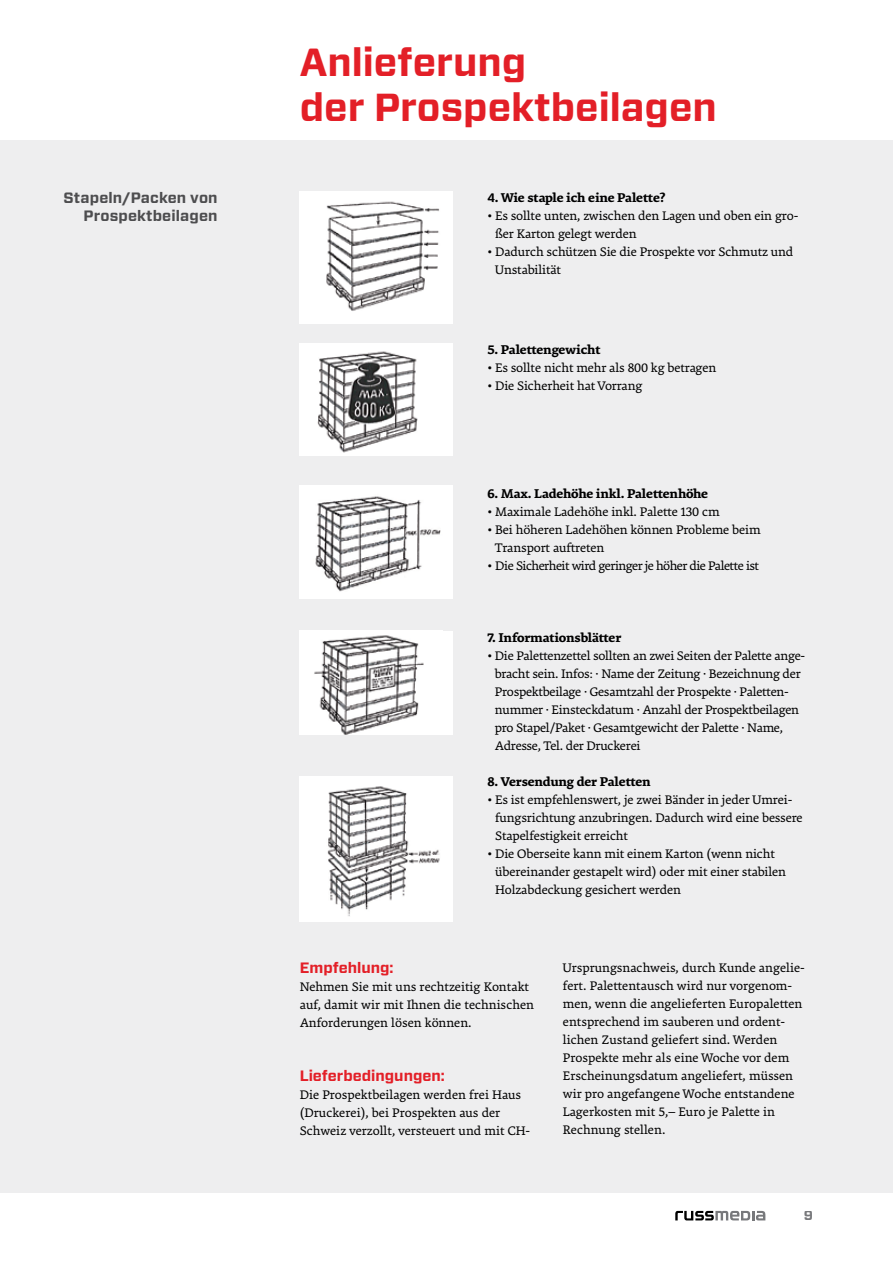
<style>
.page{position:relative;width:893px;height:1263px;background:#fff}
.page>*{position:absolute;margin:0;border:0;box-sizing:border-box;transform-origin:0 0}
.t1{font:700 39px/45px "Forza";color:#e31f27}
.t2{font:700 15px/18px "Forza";letter-spacing:.01em;color:#4d4d4f;text-align:right}
.t3{font:700 15px "Forza";color:#e31f27}
.t4{font:13.5px/18px "Premiera";letter-spacing:-.01em;color:#000}
.t5{font:700 13.5px "Premiera";letter-spacing:-.01em;color:#000}
.t6{font:13.5px "Premiera";letter-spacing:-.04em;color:#000}
.t7{font:700 13.5px "Forza";color:#77787b}
</style>
<div class="page">
<div style="left:0;top:140px;width:893px;height:1053px;background:#eeeeef"></div>
<svg style="left:675px;top:1211px;width:90px;height:9px"></svg>
<div style="left:300px;top:191px;width:153px;height:133px;background:#fff"></div>
<img style="left:326px;top:201px;width:114px;height:110px">
<div style="left:300px;top:343px;width:153px;height:113px;background:#fff"></div>
<img style="left:317px;top:351px;width:101px;height:102px">
<div style="left:300px;top:485px;width:153px;height:113px;background:#fff"></div>
<img style="left:315px;top:496px;width:126px;height:96px">
<div style="left:300px;top:631px;width:153px;height:103px;background:#fff"></div>
<img style="left:314px;top:635px;width:110px;height:99px">
<div style="left:300px;top:776px;width:153px;height:145px;background:#fff"></div>
<img style="left:327px;top:786px;width:113px;height:130px">
<h1 class="t1" style="left:300px;top:40px;width:419px">Anlieferung<br>der Prospektbeilagen</h1>
<p class="t2" style="left:64px;top:189px;width:156px">Stapeln/Packen von<br>Prospektbeilagen</p>
<p class="t5" style="left:488px;top:189px;width:179px">4. Wie staple ich eine Palette?</p>
<p class="t4" style="left:495px;top:207px;width:305px;text-indent:-8px">• Es sollte unten, zwischen den Lagen und oben ein gro&shy;ßer Karton gelegt werden</p>
<p class="t4" style="left:495px;top:243px;width:300px;text-indent:-8px">• Dadurch schützen Sie die Prospekte vor Schmutz und<br>Unstabilität</p>
<p class="t5" style="left:488px;top:341px;width:114px">5. Palettengewicht</p>
<p class="t4" style="left:488px;top:359px;width:230px">• Es sollte nicht mehr als 800 kg betragen</p>
<p class="t4" style="left:488px;top:377px;width:156px">• Die Sicherheit hat Vorrang</p>
<p class="t5" style="left:488px;top:485px;width:222px">6. Max. Ladehöhe inkl. Palettenhöhe</p>
<p class="t4" style="left:488px;top:503px;width:234px">• Maximale Ladehöhe inkl. Palette 130 cm</p>
<p class="t4" style="left:495px;top:521px;width:267px;text-indent:-8px">• Bei höheren Ladehöhen können Probleme beim<br>Transport auftreten</p>
<p class="t6" style="left:488px;top:558px;width:273px">• Die Sicherheit wird geringer je höher die Palette ist</p>
<p class="t5" style="left:488px;top:629px;width:135px">7. Informationsblätter</p>
<p class="t4" style="left:495px;top:647px;width:312px;text-indent:-7px">• Die Palettenzettel sollten an zwei Seiten der Palette ange&shy;bracht sein. Infos: · Name der Zeitung · Bezeichnung der Prospektbeilage · Gesamtzahl der Prospekte · Paletten&shy;nummer · Einsteckdatum · Anzahl der Prospektbeilagen pro Stapel/Paket · Gesamtgewicht der Palette · Name, Adresse, Tel. der Druckerei</p>
<p class="t5" style="left:488px;top:773px;width:165px">8. Versendung der Paletten</p>
<p class="t4" style="left:495px;top:791px;width:309px;text-indent:-8px">• Es ist empfehlenswert, je zwei Bänder in jeder Umrei&shy;fungsrichtung anzubringen. Dadurch wird eine bessere<br>Stapelfestigkeit erreicht</p>
<p class="t4" style="left:495px;top:844px;width:292px;text-indent:-8px">• Die Oberseite kann mit einem Karton (wenn nicht übereinander gestapelt wird) oder mit einer stabilen<br>Holzabdeckung gesichert werden</p>
<p class="t3" style="left:300px;top:958px;width:95px">Empfehlung:</p>
<p class="t4" style="left:300px;top:978px;width:236px">Nehmen Sie mit uns rechtzeitig Kontakt auf, damit wir mit Ihnen die technischen<br>Anforderungen lösen können.</p>
<p class="t3" style="left:300px;top:1066px;width:147px">Lieferbedingungen:</p>
<p class="t4" style="left:300px;top:1086px;width:232px">Die Prospektbeilagen werden frei Haus (Druckerei), bei Prospekten aus der<br>Schweiz verzollt, versteuert und mit CH-</p>
<p class="t4" style="left:563px;top:959px;width:243px">Ursprungsnachweis, durch Kunde angelie&shy;fert. Palettentausch wird nur vorgenom&shy;men, wenn die angelieferten Europaletten entsprechend im sauberen und ordent&shy;lichen Zustand geliefert sind. Werden Prospekte mehr als eine Woche vor dem Erscheinungsdatum angeliefert, müssen wir pro angefangene Woche entstandene Lagerkosten mit 5,– Euro je Palette in Rechnung stellen.</p>
<p class="t7" style="left:803px;top:1207px;width:11px">9</p>
</div>
